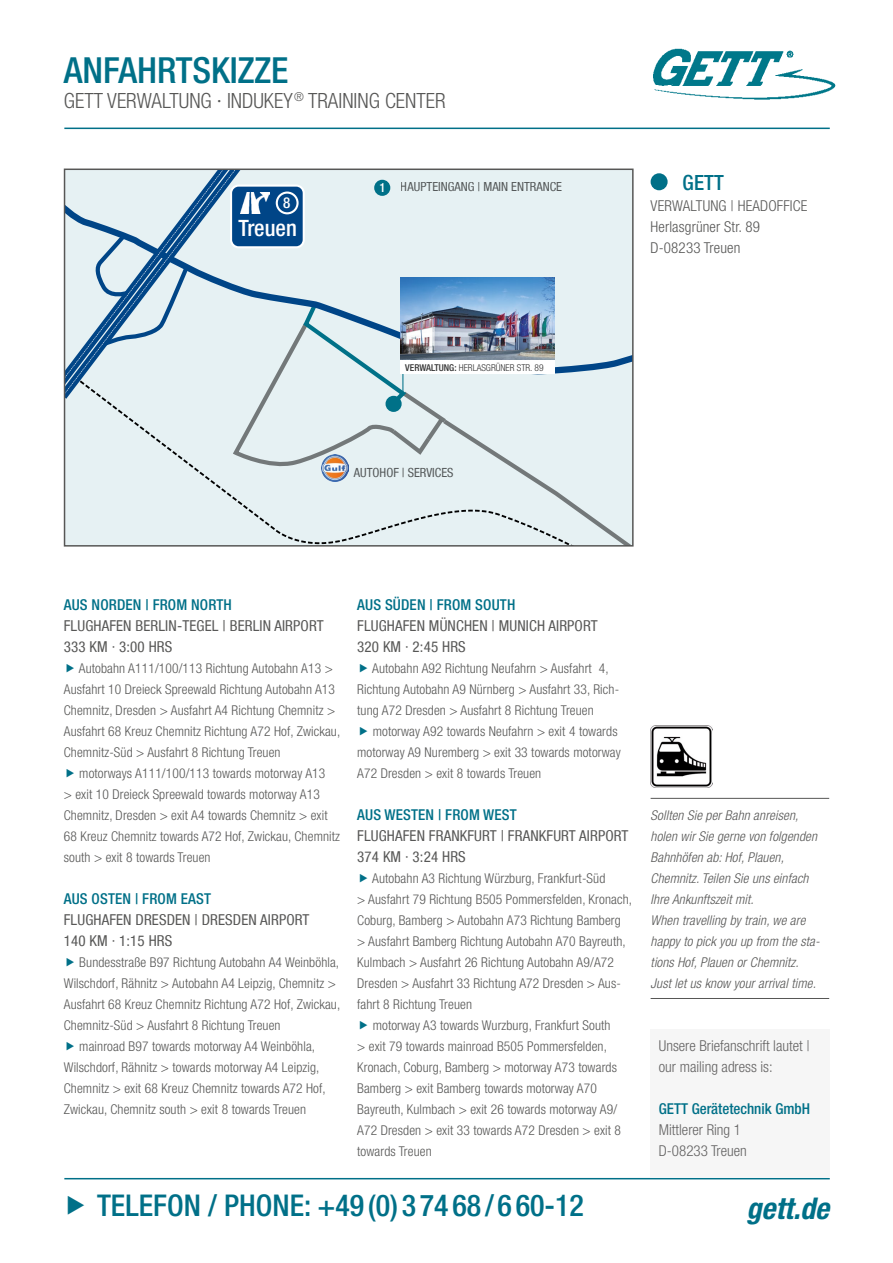
<style>
.page{position:relative;width:893px;height:1263px;background:#fff}
.page>*{position:absolute;margin:0;border:0;box-sizing:border-box;transform-origin:0 0}
.t1{font:500 condensed 36px "Helvetica Neue LT Com";color:#007088}
.t2{font:500 condensed 30px "Helvetica Neue LT Com";color:#007088}
.t3{font:italic 700 condensed 30px "Helvetica Neue LT Pro";color:#007088}
.t4{font:500 condensed 22.5px "Helvetica Neue LT Com";color:#fff}
.t5{font:300 condensed 21px "Helvetica Neue LT Com";color:#575756}
.t6{font:500 condensed 21px "Helvetica Neue LT Com";color:#007088}
.t7{font:condensed 15px/21px "Helvetica Neue LT Com";letter-spacing:.01em;color:#575756}
.t8{font:500 condensed 15px "Helvetica Neue LT Com";letter-spacing:.01em;color:#007088}
.t9{font:300 condensed 15px/21px "Helvetica Neue LT Com";color:#646363}
.t10{font:300 condensed 15px/21px "Helvetica Neue LT Com";letter-spacing:.01em;color:#575756}
.t11{font:500 condensed 15px "Helvetica Neue LT Com";color:#fff}
.t12{font:300 condensed 13.5px/21px "Helvetica Neue LT Com";letter-spacing:.01em;color:#575756}
.t13{font:italic 300 condensed 13.5px/21px "Helvetica Neue LT Com";letter-spacing:.01em;color:#575756}
.t14{font:condensed 12.6px "Helvetica Neue LT Com";color:rgb(0 0 0/.8)}
.t15{font:300 condensed 9.45px "Helvetica Neue LT Com";color:rgb(0 0 0/.8)}
.s1{font-weight:500;color:#fff}
.s2{font-weight:500}
</style>
<div class="page">
<hr style="left:64px;top:1178px;width:766px;height:1px;background:#007088">
<div style="left:650px;top:1030px;width:180px;height:147px;background:#f6f6f6"></div>
<hr style="left:64px;top:128px;width:766px;height:1px;background:#007088">
<svg style="left:67px;top:172px;width:564px;height:372px;background:#cfdee6"></svg>
<div style="left:64px;top:169px;width:570px;height:378px;border:2px solid #575756"></div>
<div style="left:651px;top:173px;width:17px;height:17px;background:#007088;border-radius:50%"></div>
<img style="left:653px;top:48px;width:182px;height:52px">
<img style="left:651px;top:725px;width:62px;height:63px">
<hr style="left:651px;top:798px;width:178px;height:1px;background:#575756">
<hr style="left:651px;top:998px;width:178px;height:1px;background:#575756">
<h1 class="t1" style="left:64px;top:49px;width:226px">ANFAHRTSKIZZE</h1>
<h3 class="t5" style="left:64px;top:89px;width:383px">GETT VERWALTUNG · INDUKEY<sup>®</sup> TRAINING CENTER</h3>
<p class="t11" style="left:283px;top:194px;width:9px">8</p>
<h3 class="t4" style="left:239px;top:215px;width:60px">Treuen</h3>
<p class="t14" style="left:379px;top:179px;width:184px"><span class="s1">1</span> HAUPTEINGANG | MAIN ENTRANCE</p>
<p class="t15" style="left:405px;top:362px;width:140px"><span class="s2">VERWALTUNG:</span> HERLASGRÜNER STR. 89</p>
<p class="t14" style="left:354px;top:465px;width:101px">AUTOHOF | SERVICES</p>
<h3 class="t6" style="left:682px;top:170px;width:43px">GETT</h3>
<p class="t10" style="left:651px;top:195px;width:158px">VERWALTUNG | HEADOFFICE<br>Herlasgrüner Str. 89<br>D-08233 Treuen</p>
<p class="t8" style="left:64px;top:595px;width:170px">AUS NORDEN | FROM NORTH</p>
<p class="t7" style="left:64px;top:615px;width:261px">FLUGHAFEN BERLIN-TEGEL | BERLIN AIRPORT<br>333 KM · 3:00 HRS</p>
<p class="t12" style="left:64px;top:657px;width:278px;text-indent:15px">Autobahn A111/100/113 Richtung Autobahn A13 &gt; Ausfahrt 10 Dreieck Spreewald Richtung Autobahn A13<br>Chemnitz, Dresden &gt; Ausfahrt A4 Richtung Chemnitz &gt; Ausfahrt 68 Kreuz Chemnitz Richtung A72 Hof, Zwickau, Chemnitz-Süd &gt; Ausfahrt 8 Richtung Treuen</p>
<p class="t12" style="left:64px;top:762px;width:278px;text-indent:16px">motorways A111/100/113 towards motorway A13<br>&gt; exit 10 Dreieck Spreewald towards motorway A13<br>Chemnitz, Dresden &gt; exit A4 towards Chemnitz &gt; exit 68 Kreuz Chemnitz towards A72 Hof, Zwickau, Chemnitz south &gt; exit 8 towards Treuen</p>
<p class="t8" style="left:64px;top:889px;width:149px">AUS OSTEN | FROM EAST</p>
<p class="t7" style="left:64px;top:909px;width:247px">FLUGHAFEN DRESDEN | DRESDEN AIRPORT<br>140 KM · 1:15 HRS</p>
<p class="t12" style="left:79px;top:951px;width:261px">Bundesstraße B97 Richtung Autobahn A4 Weinböhla,</p>
<p class="t12" style="left:64px;top:972px;width:273px">Wilschdorf, Rähnitz &gt; Autobahn A4 Leipzig, Chemnitz &gt;</p>
<p class="t12" style="left:64px;top:993px;width:278px">Ausfahrt 68 Kreuz Chemnitz Richtung A72 Hof, Zwickau,</p>
<p class="t12" style="left:64px;top:1014px;width:218px">Chemnitz-Süd &gt; Ausfahrt 8 Richtung Treuen</p>
<p class="t12" style="left:79px;top:1035px;width:237px">mainroad B97 towards motorway A4 Weinböhla,</p>
<p class="t12" style="left:64px;top:1056px;width:257px">Wilschdorf, Rähnitz &gt; towards motorway A4 Leipzig,</p>
<p class="t12" style="left:64px;top:1077px;width:264px">Chemnitz &gt; exit 68 Kreuz Chemnitz towards A72 Hof,</p>
<p class="t12" style="left:64px;top:1098px;width:244px">Zwickau, Chemnitz south &gt; exit 8 towards Treuen</p>
<p class="t8" style="left:357px;top:595px;width:160px">AUS SÜDEN | FROM SOUTH</p>
<p class="t7" style="left:357px;top:615px;width:242px">FLUGHAFEN MÜNCHEN | MUNICH AIRPORT<br>320 KM · 2:45 HRS</p>
<p class="t12" style="left:357px;top:657px;width:263px;text-indent:15px">Autobahn A92 Richtung Neufahrn &gt; Ausfahrt 4,<br>Richtung Autobahn A9 Nürnberg &gt; Ausfahrt 33, Rich&shy;tung A72 Dresden &gt; Ausfahrt 8 Richtung Treuen</p>
<p class="t12" style="left:357px;top:720px;width:265px;text-indent:16px">motorway A92 towards Neufahrn &gt; exit 4 towards motorway A9 Nuremberg &gt; exit 33 towards motorway<br>A72 Dresden &gt; exit 8 towards Treuen</p>
<p class="t8" style="left:357px;top:805px;width:161px">AUS WESTEN | FROM WEST</p>
<p class="t7" style="left:357px;top:825px;width:273px">FLUGHAFEN FRANKFURT | FRANKFURT AIRPORT<br>374 KM · 3:24 HRS</p>
<p class="t12" style="left:372px;top:867px;width:235px">Autobahn A3 Richtung Würzburg, Frankfurt-Süd</p>
<p class="t12" style="left:357px;top:888px;width:276px">&gt; Ausfahrt 79 Richtung B505 Pommersfelden, Kronach,</p>
<p class="t12" style="left:357px;top:909px;width:265px">Coburg, Bamberg &gt; Autobahn A73 Richtung Bamberg</p>
<p class="t12" style="left:357px;top:930px;width:270px">&gt; Ausfahrt Bamberg Richtung Autobahn A70 Bayreuth,</p>
<p class="t12" style="left:357px;top:951px;width:258px">Kulmbach &gt; Ausfahrt 26 Richtung Autobahn A9/A72</p>
<p class="t12" style="left:357px;top:972px;width:265px">Dresden &gt; Ausfahrt 33 Richtung A72 Dresden &gt; Aus-</p>
<p class="t12" style="left:357px;top:993px;width:116px">fahrt 8 Richtung Treuen</p>
<p class="t12" style="left:373px;top:1014px;width:239px">motorway A3 towards Wurzburg, Frankfurt South</p>
<p class="t12" style="left:357px;top:1035px;width:251px">&gt; exit 79 towards mainroad B505 Pommersfelden,</p>
<p class="t12" style="left:357px;top:1056px;width:261px">Kronach, Coburg, Bamberg &gt; motorway A73 towards</p>
<p class="t12" style="left:357px;top:1077px;width:241px">Bamberg &gt; exit Bamberg towards motorway A70</p>
<p class="t12" style="left:357px;top:1098px;width:261px">Bayreuth, Kulmbach &gt; exit 26 towards motorway A9/</p>
<p class="t12" style="left:357px;top:1119px;width:265px">A72 Dresden &gt; exit 33 towards A72 Dresden &gt; exit 8</p>
<p class="t12" style="left:357px;top:1140px;width:76px">towards Treuen</p>
<h2 class="t2" style="left:97px;top:1188px;width:488px">TELEFON / PHONE: +49 (0) 3 74 68 / 6 60-12</h2>
<p class="t13" style="left:651px;top:804px;width:171px">Sollten Sie per Bahn anreisen, holen wir Sie gerne von folgenden<br>Bahnhöfen ab: Hof, Plauen,<br>Chemnitz. Teilen Sie uns einfach<br>Ihre Ankunftszeit mit.<br>When travelling by train, we are happy to pick you up from the sta&shy;tions Hof, Plauen or Chemnitz.<br>Just let us know your arrival time.</p>
<p class="t9" style="left:659px;top:1035px;width:152px">Unsere Briefanschrift lautet | our mailing adress is:</p>
<p class="t8" style="left:659px;top:1099px;width:153px">GETT Gerätetechnik GmbH</p>
<p class="t9" style="left:659px;top:1119px;width:89px">Mittlerer Ring 1<br>D-08233 Treuen</p>
<h2 class="t3" style="left:746px;top:1191px;width:84px">gett.de</h2>
</div>
